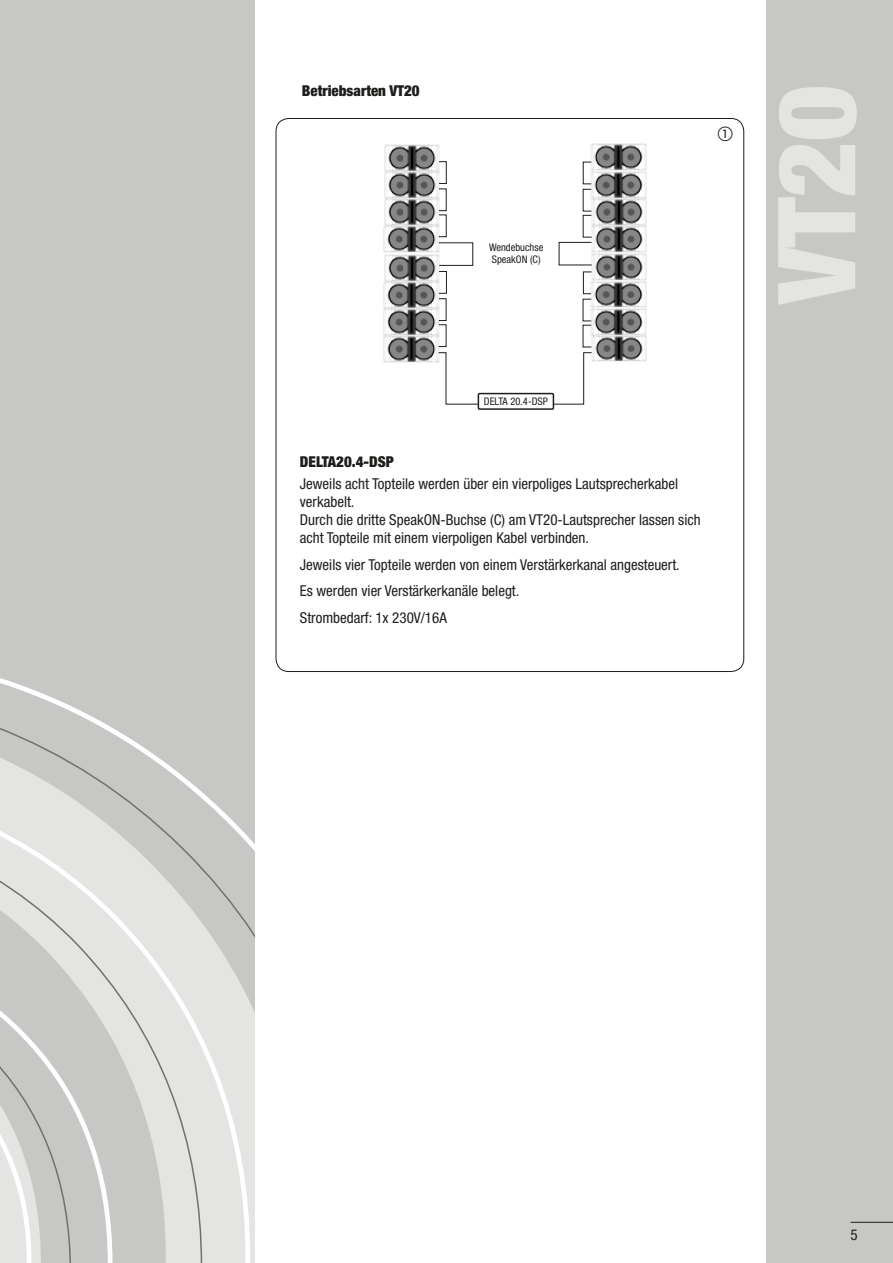
<style>
.page{position:relative;width:893px;height:1263px;background:#fff}
.page>*{position:absolute;margin:0;border:0;box-sizing:border-box;transform-origin:0 0}
.t1{font:900 condensed 108px "Helvetica Neue LT Std";color:#e4e4e3}
.t2{font:condensed 15px/18px "Helvetica Neue LT Std";color:#1d1d1b}
.t3{font:900 condensed 15px "Helvetica Neue LT Std";color:#1d1d1b}
.t4{font:15px "Zahlen Kreisrund";color:#1d1d1b}
.t5{font:condensed 10.5px/12.6px "Helvetica Neue LT Std";color:#1d1d1b}
</style>
<div class="page">
<div style="left:765px;top:0;width:128px;height:1263px;background:#c7c7c6"></div>
<div style="left:0;top:0;width:255px;height:1263px;background:#c7c7c6"></div>
<svg style="left:115px;top:729px;width:140px;height:534px"></svg>
<hr style="left:850px;top:1222px;width:43px;height:1px;background:#1d1d1b">
<svg style="left:0;top:678px;width:115px;height:585px"></svg>
<img style="left:384px;top:254px;width:56px;height:108px">
<img style="left:591px;top:254px;width:55px;height:108px">
<svg style="left:438px;top:352px;width:40px;height:53px"></svg>
<img style="left:384px;top:144px;width:55px;height:108px">
<img style="left:591px;top:144px;width:56px;height:108px">
<div style="left:478px;top:393px;width:76px;height:17px;border:2px solid #1d1d1b"></div>
<svg style="left:553px;top:352px;width:39px;height:53px"></svg>
<svg style="left:583px;top:271px;width:9px;height:23px"></svg>
<div style="left:438px;top:271px;width:9px;height:23px;border:1px solid #1d1d1b"></div>
<div style="left:439px;top:161px;width:8px;height:23px;border:1px solid #1d1d1b"></div>
<div style="left:438px;top:242px;width:35px;height:24px;border:1px solid #1d1d1b"></div>
<div style="left:559px;top:242px;width:33px;height:23px;border:1px solid #1d1d1b"></div>
<p class="t3" style="left:302px;top:81px;width:119px">Betriebsarten VT20</p>
<p class="t5" style="left:489px;top:241px;width:56px">Wendebuchse<br>SpeakON (C)</p>
<p class="t4" style="left:718px;top:127px;width:16px">a</p>
<p class="t5" style="left:484px;top:395px;width:65px">DELTA 20.4-DSP</p>
<p class="t3" style="left:300px;top:452px;width:95px">DELTA20.4-DSP</p>
<p class="t2" style="left:300px;top:475px;width:402px">Jeweils acht Topteile werden über ein vierpoliges Lautsprecherkabel verkabelt.<br>Durch die dritte SpeakON-Buchse (C) am VT20-Lautsprecher lassen sich acht Topteile mit einem vierpoligen Kabel verbinden.</p>
<p class="t2" style="left:300px;top:551px;width:381px;line-height:26.5px">Jeweils vier Topteile werden von einem Verstärkerkanal angesteuert.<br>Es werden vier Verstärkerkanäle belegt.<br>Strombedarf: 1x 230V/16A</p>
<h1 class="t1" style="left:750px;top:303px;width:220px;rotate:-90deg">VT20</h1>
<p class="t2" style="left:850px;top:1225px;width:9px">5</p>
</div>
